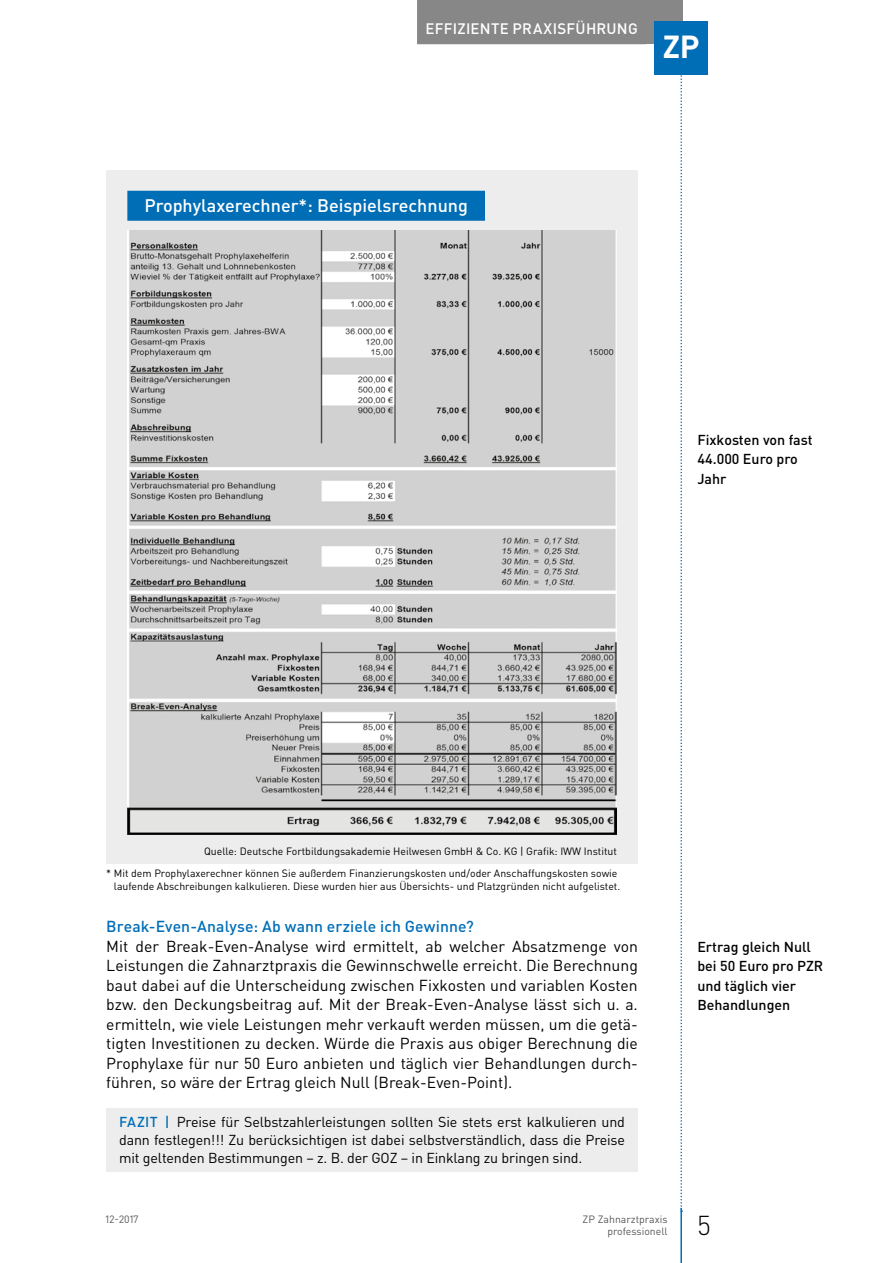
<style>
.page{position:relative;width:893px;height:1263px;background:#fff}
.page>*{position:absolute;margin:0;border:0;box-sizing:border-box;transform-origin:0 0}
.t1{font:700 31.5px "DIN Pro";color:#fff}
.t2{font:300 27px "DIN Pro";color:#000}
.t3{font:500 18px "DIN Pro";color:#fff}
.t4{font:15.75px/19.5px "DIN Pro";color:#000;text-align:justify}
.t5{font:500 15.75px "DIN Pro";letter-spacing:.005em;color:#006eb7}
.t6{font:500 15px "DIN Pro";letter-spacing:.02em;color:#fff}
.t7{font:14.25px/18px "DIN Pro";letter-spacing:-.01em;color:#000;text-align:justify}
.t8{font:500 14.25px/19.5px "DIN Pro";color:#000}
.t9{font:500 14.25px "DIN Pro";color:#006eb7}
.t10{font:10.5px/13.5px "DIN Pro";color:#000;text-align:right}
.t11{font:10.5px/12.8px "DIN Pro";color:#575756;text-align:right}
.s1{font-weight:500;color:#006eb7}
</style>
<div class="page">
<svg style="left:680px;top:74px;width:2px;height:1134px"></svg>
<div style="left:638px;top:0;width:44px;height:44px;background:#878787"></div>
<hr style="left:680px;top:1208px;width:2px;height:55px;background:#006eb7">
<div style="left:417px;top:0;width:229px;height:44px;background:#878787"></div>
<div style="left:655px;top:21px;width:53px;height:53px;background:#006eb7"></div>
<div style="left:106px;top:1108px;width:532px;height:64px;background:#ededed"></div>
<div style="left:106px;top:170px;width:532px;height:693px;background:#ededed"></div>
<div style="left:127px;top:191px;width:358px;height:30px;background:#006eb7"></div>
<img style="left:128px;top:231px;width:489px;height:604px">
<p class="t6" style="left:426px;top:18px;width:214px">Effiziente Praxisführung</p>
<h1 class="t1" style="left:663px;top:26px;width:38px">ZP</h1>
<p class="t3" style="left:144px;top:193px;width:325px">Prophylaxerechner*: Beispielsrechnung</p>
<p class="t8" style="left:697px;top:429px;width:117px">Fixkosten von fast<br>44.000 Euro pro<br>Jahr</p>
<p class="t10" style="left:204px;top:844px;width:414px">Quelle: Deutsche Fortbildungsakademie Heilwesen GmbH &amp; Co. KG | Grafik: IWW Institut</p>
<p class="t10" style="left:106px;top:866px;width:515px">* Mit dem Prophylaxerechner können Sie außerdem Finanzierungskosten und/oder Anschaffungskosten sowie laufende Abschreibungen kalkulieren. Diese wurden hier aus Übersichts- und Platzgründen nicht aufgelistet.</p>
<p class="t5" style="left:106px;top:916px;width:369px">Break-Even-Analyse: Ab wann erziele ich Gewinne?</p>
<p class="t4" style="left:106px;top:936px;width:533px">Mit der Break-Even-Analyse wird ermittelt, ab welcher Absatzmenge von Leistungen die Zahnarztpraxis die Gewinnschwelle erreicht. Die Berechnung baut dabei auf die Unterscheidung zwischen Fixkosten und variablen Kosten bzw. den Deckungsbeitrag auf. Mit der Break-Even-Analyse lässt sich u. a. ermitteln, wie viele Leistungen mehr verkauft werden müssen, um die getä&shy;tigten Investitionen zu decken. Würde die Praxis aus obiger Berechnung die Prophylaxe für nur 50 Euro anbieten und täglich vier Behandlungen durch&shy;führen, so wäre der Ertrag gleich Null (Break-Even-Point).</p>
<p class="t9" style="left:119px;top:1112px;width:8px">FAZIT</p>
<p class="t7" style="left:119px;top:1113px;width:507px;text-indent:46px"><span class="s1">|</span> Preise für Selbstzahlerleistungen sollten Sie stets erst kalkulieren und dann festlegen!!! Zu berücksichtigen ist dabei selbstverständlich, dass die Preise mit geltenden Bestimmungen – z. B. der GOZ – in Einklang zu bringen sind.</p>
<p class="t8" style="left:697px;top:936px;width:118px">Ertrag gleich N ull bei 50 Euro pro PZR und täglich vier<br>Behandlungen</p>
<p class="t11" style="left:106px;top:1212px;width:34px">12-2017</p>
<p class="t11" style="left:582px;top:1212px;width:87px">ZP Zahnarztpraxis professionell</p>
<h2 class="t2" style="left:697px;top:1207px;width:15px">5</h2>
</div>
